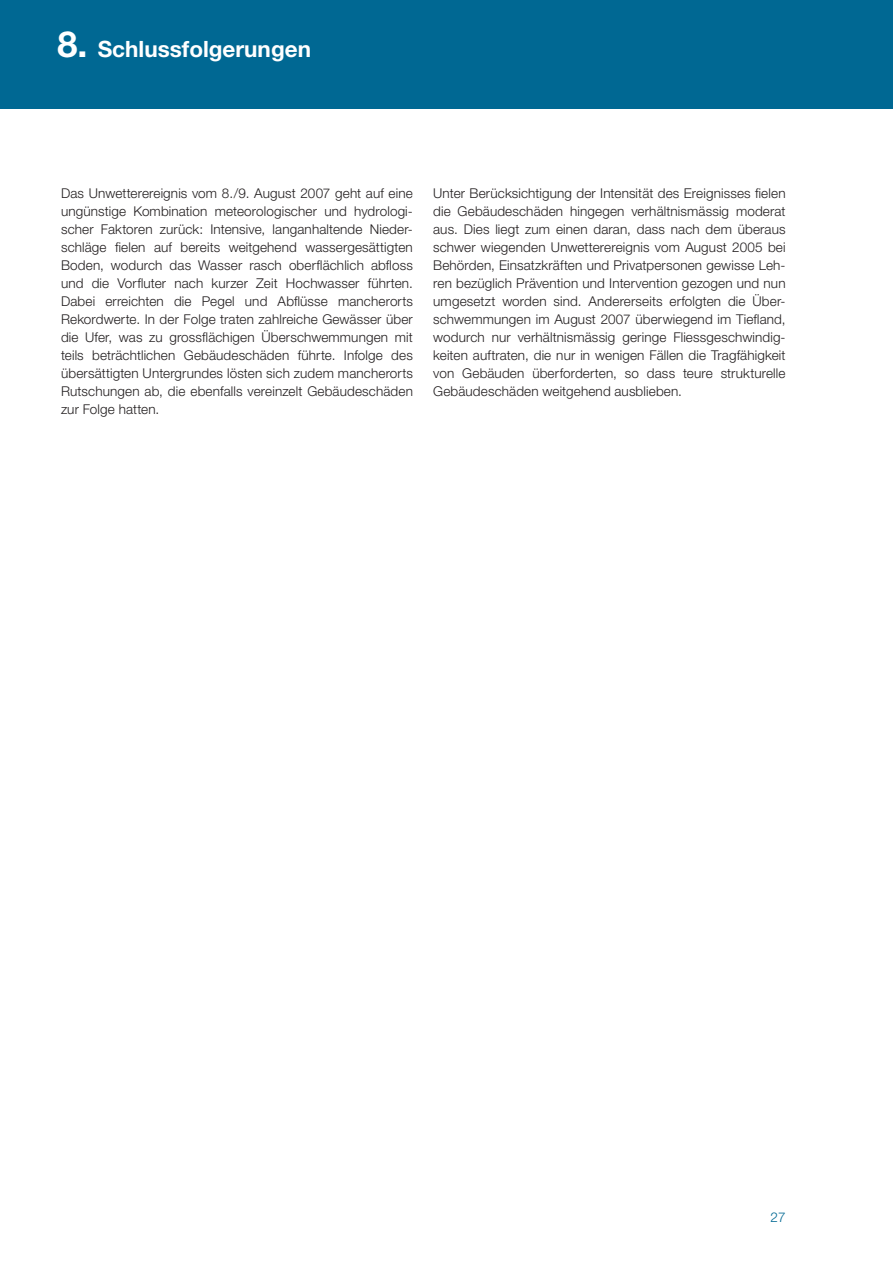
<style>
.page{position:relative;width:893px;height:1263px;background:#fff}
.page>*{position:absolute;margin:0;border:0;box-sizing:border-box;transform-origin:0 0}
.t1{font:700 22.5px "Helvetica Neue";color:#fff}
.t2{font:300 13.5px/18px "Helvetica Neue";letter-spacing:.01em;color:#231f20;text-align:justify}
.t3{font:300 13.5px "Helvetica Neue";color:#006893}
.s1{font-size:36px}
</style>
<div class="page">
<div style="left:0;top:0;width:893px;height:108px;background:#006893"></div>
<h1 class="t1" style="left:58px;top:36px;width:255px"><span class="s1">8.</span> Schlussfolgerungen</h1>
<p class="t2" style="left:61px;top:184px;width:353px">Das Unwetterereignis vom 8./9. August 2007 geht auf eine ungünstige Kombination meteorologischer und hydrologi&shy;scher Faktoren zurück: Intensive, langanhaltende Nieder&shy;schläge fielen auf bereits weitgehend wassergesättigten Boden, wodurch das Wasser rasch oberflächlich abfloss und die Vorfluter nach kurzer Zeit Hochwasser führten.<br>Dabei erreichten die Pegel und Abflüsse mancherorts Rekordwerte. In der Folge traten zahlreiche Gewässer über die Ufer, was zu grossflächigen Überschwemmungen mit teils beträchtlichen Gebäudeschäden führte. Infolge des übersättigten Untergrundes lösten sich zudem mancherorts Rutschungen ab, die ebenfalls vereinzelt Gebäudeschäden zur Folge hatten.</p>
<p class="t2" style="left:433px;top:184px;width:354px">Unter Berücksichtigung der Intensität des Ereignisses fielen die Gebäudeschäden hingegen verhältnismässig moderat aus. Dies liegt zum einen daran, dass nach dem überaus schwer wiegenden Unwetterereignis vom August 2005 bei Behörden, Einsatzkräften und Privatpersonen gewisse Leh&shy;ren bezüglich Prävention und Intervention gezogen und nun umgesetzt worden sind. Andererseits erfolgten die Über&shy;schwemmungen im August 2007 überwiegend im Tiefland, wodurch nur verhältnismässig geringe Fliessgeschwindig&shy;keiten auftraten, die nur in wenigen Fällen die Tragfähigkeit von Gebäuden überforderten, so dass teure strukturelle Gebäudeschäden weitgehend ausblieben.</p>
<p class="t3" style="left:771px;top:1209px;width:17px">27</p>
</div>
